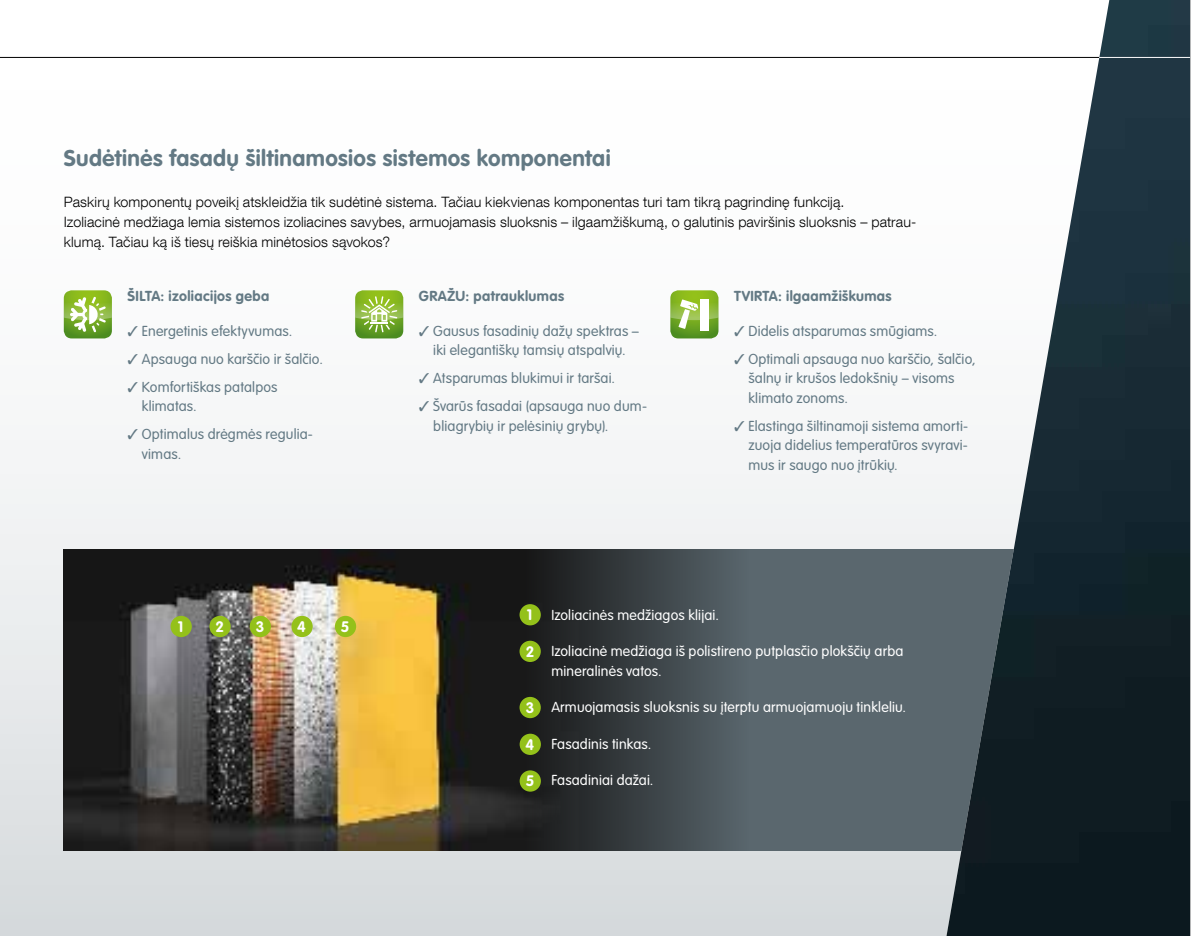
<style>
.page{position:relative;width:1191px;height:936px;background:#fff}
.page>*{position:absolute;margin:0;border:0;box-sizing:border-box;transform-origin:0 0}
.t1{font:700 22.5px "VAG Rounded LTCYR";letter-spacing:.015em;color:#637984}
.t2{font:700 15px "VAG Rounded LTCYR";color:#fff}
.t3{font:300 14.25px/19.5px "VAG Rounded LTCYR";letter-spacing:.01em;color:#637984}
.t4{font:300 14.25px/20.1px "Helvetica Neue LT Com";letter-spacing:.01em;color:#000}
.t5{font:300 14.25px/19.5px "VAG Rounded LTCYR";letter-spacing:.01em;color:#fff}
.t6{font:700 14.25px "VAG Rounded LTCYR";letter-spacing:.025em;color:#637984}
</style>
<div class="page">
<div style="left:0;top:0;width:1191px;height:935px;background:linear-gradient(to bottom,#fff,#d9dddf)"></div>
<div style="left:64px;top:549px;width:961px;height:301px;background:#5a676e"></div>
<img style="left:64px;top:549px;width:660px;height:301px">
<hr style="left:0;top:57px;width:1126px;height:1px;background:#000">
<img style="left:946px;top:0;width:244px;height:935px">
<hr style="left:1099px;top:57px;width:92px;height:1px;background:#fff">
<svg style="left:64px;top:290px;width:48px;height:48px"></svg>
<svg style="left:670px;top:290px;width:48px;height:48px;background:#8eb949"></svg>
<div style="left:700px;top:299px;width:9px;height:31px;background:#fff"></div>
<svg style="left:355px;top:290px;width:48px;height:48px;background:#92bc4f"></svg>
<div style="left:170px;top:615px;width:22px;height:22px;background:#94c11a;border-radius:50%"></div>
<div style="left:519px;top:604px;width:22px;height:21px;background:#94c11a;border-radius:50%"></div>
<div style="left:209px;top:615px;width:22px;height:22px;background:#94c11a;border-radius:50%"></div>
<div style="left:519px;top:640px;width:22px;height:22px;background:#94c11a;border-radius:50%"></div>
<div style="left:250px;top:615px;width:21px;height:22px;background:#94c11a;border-radius:50%"></div>
<div style="left:519px;top:696px;width:22px;height:22px;background:#94c11a;border-radius:50%"></div>
<div style="left:291px;top:615px;width:22px;height:22px;background:#94c11a;border-radius:50%"></div>
<div style="left:335px;top:615px;width:21px;height:22px;background:#94c11a;border-radius:50%"></div>
<div style="left:519px;top:733px;width:22px;height:22px;background:#94c11a;border-radius:50%"></div>
<div style="left:519px;top:770px;width:22px;height:21px;background:#94c11a;border-radius:50%"></div>
<hr style="left:1190px;top:0;width:1px;height:935px;background:#b1b2b3">
<h1 class="t1" style="left:64px;top:144px;width:548px">Sudėtinės fasadų šiltinamosios sistemos komponentai</h1>
<p class="t4" style="left:64px;top:191px;width:854px">Paskirų komponentų poveikį atskleidžia tik sudėtinė sistema. Tačiau kiekvienas komponentas turi tam tikrą pagrindinę funkciją.<br>Izoliacinė medžiaga lemia sistemos izoliacines savybes, armuojamasis sluoksnis – ilgaamžiškumą, o galutinis paviršinis sluoksnis – patrau&shy;klumą. Tačiau ką iš tiesų reiškia minėtosios sąvokos?</p>
<p class="t6" style="left:128px;top:287px;width:143px">Šilta: izoliacijos geba</p>
<p class="t3" style="left:128px;top:321px;width:166px">✓ Energetinis efektyvumas.</p>
<p class="t3" style="left:128px;top:349px;width:197px">✓ Apsauga nuo karščio ir šalčio.</p>
<p class="t3" style="left:142px;top:377px;width:137px;text-indent:-14px">✓ Komfortiškas patalpos klimatas.</p>
<p class="t3" style="left:142px;top:425px;width:173px;text-indent:-14px">✓ Optimalus drėgmės regulia&shy;vimas.</p>
<p class="t6" style="left:419px;top:287px;width:147px">Gražu: patrauklumas</p>
<p class="t3" style="left:419px;top:321px;width:222px;text-align:center">✓ Gausus fasadinių dažų spektras – iki elegantiškų tamsių atspalvių.</p>
<p class="t3" style="left:419px;top:369px;width:198px">✓ Atsparumas blukimui ir taršai.</p>
<p class="t3" style="left:433px;top:397px;width:215px;text-indent:-14px">✓ Švarūs fasadai (apsauga nuo dum&shy;bliagrybių ir pelėsinių grybų).</p>
<p class="t6" style="left:734px;top:287px;width:159px">Tvirta: ilgaamžiškumas</p>
<p class="t3" style="left:734px;top:321px;width:205px">✓ Didelis atsparumas smūgiams.</p>
<p class="t3" style="left:748px;top:349px;width:229px;text-indent:-14px">✓ Optimali apsauga nuo karščio, šalčio, šalnų ir krušos ledokšnių – visoms klimato zonoms.</p>
<p class="t3" style="left:748px;top:416px;width:221px;text-align:justify;text-indent:-14px">✓ Elastinga šiltinamoji sistema amorti&shy;zuoja didelius temperatūros svyravi&shy;mus ir saugo nuo įtrūkių.</p>
<p class="t2" style="left:178px;top:617px;width:7px">1</p>
<p class="t2" style="left:216px;top:617px;width:10px">2</p>
<p class="t2" style="left:256px;top:617px;width:10px">3</p>
<p class="t2" style="left:297px;top:617px;width:10px">4</p>
<p class="t2" style="left:341px;top:617px;width:10px">5</p>
<p class="t2" style="left:527px;top:605px;width:7px">1</p>
<p class="t2" style="left:526px;top:642px;width:10px">2</p>
<p class="t2" style="left:526px;top:698px;width:10px">3</p>
<p class="t2" style="left:525px;top:734px;width:10px">4</p>
<p class="t2" style="left:526px;top:771px;width:10px">5</p>
<p class="t5" style="left:551px;top:605px;width:169px">Izoliacinės medžiagos klijai.</p>
<p class="t5" style="left:551px;top:641px;width:353px">Izoliacinė medžiaga iš polistireno putplasčio plokščių arba mineralinės vatos.</p>
<p class="t5" style="left:551px;top:697px;width:356px">Armuojamasis sluoksnis su įterptu armuojamuoju tinkleliu.</p>
<p class="t5" style="left:551px;top:734px;width:101px">Fasadinis tinkas.</p>
<p class="t5" style="left:551px;top:770px;width:104px">Fasadiniai dažai.</p>
</div>
